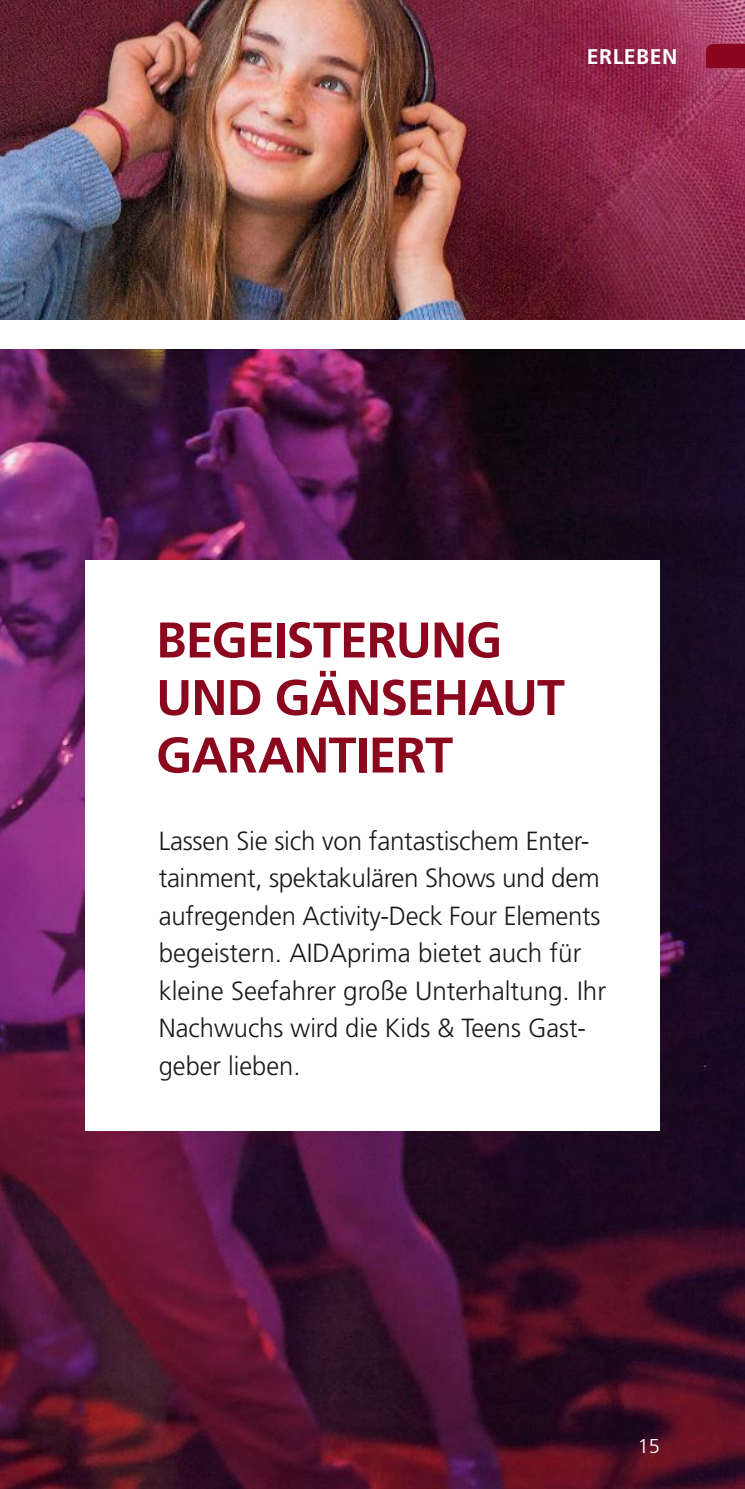
<style>
.page{position:relative;width:745px;height:1489px;background:#fff}
.page>*{position:absolute;margin:0;border:0;box-sizing:border-box;transform-origin:0 0}
.t1{font:700 50px/57.5px "Frutiger LT";letter-spacing:-.02em;color:#8b071e}
.t2{font:300 26.25px/37.5px "Frutiger LT";letter-spacing:-.01em;color:#1a1a18}
.t3{font:700 21.25px "Frutiger LT";letter-spacing:.025em;color:#fff}
.t4{font:300 20px "Frutiger LT";color:#fff}
</style>
<div class="page">
<img style="left:0;top:350px;width:744px;height:1138px">
<div style="left:85px;top:560px;width:574px;height:570px;background:#fff"></div>
<img style="left:0;top:0;width:744px;height:320px">
<svg style="left:705px;top:44px;width:39px;height:24px"></svg>
<p class="t3" style="left:586px;top:45px;width:92px">ERLEBEN</p>
<h1 class="t1" style="left:156px;top:611px;width:410px">BEGEISTERUNG<br>UND GÄNSEHAUT<br>GARANTIERT</h1>
<p class="t2" style="left:159px;top:822px;width:448px">Lassen Sie sich von fantastischem Enter&shy;tainment, spektakulären Shows und dem aufregenden Activity-Deck Four Elements begeistern. AIDAprima bietet auch für kleine Seefahrer große Unterhaltung. Ihr Nachwuchs wird die Kids &amp; Teens Gast&shy;geber lieben.</p>
<p class="t4" style="left:637px;top:1434px;width:24px">15</p>
</div>
